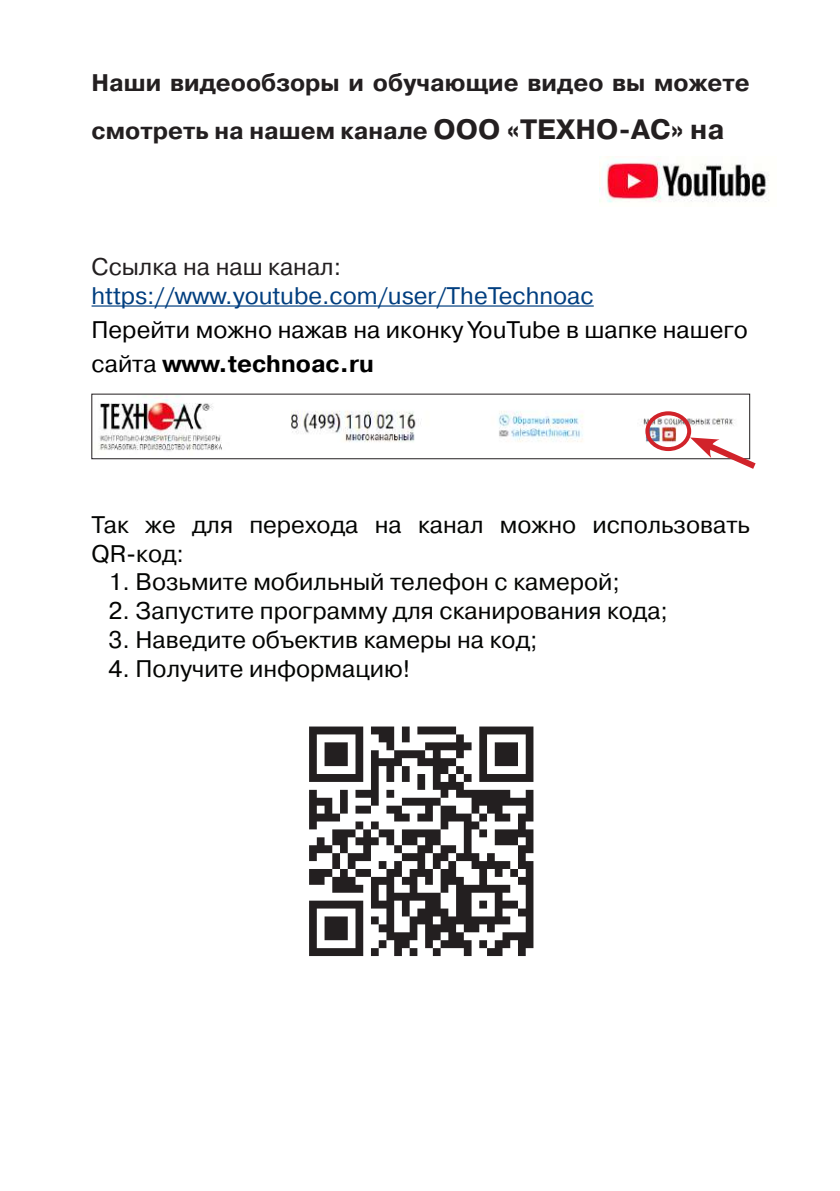
<style>
.page{position:relative;width:840px;height:1191px;background:#fff}
.page>*{position:absolute;margin:0;border:0;box-sizing:border-box;transform-origin:0 0}
.t1{font:24px/28.8px "Pragmatica C";color:#040503}
.t2{font:700 24px/48px "Pragmatica C";color:#231f20}
.t3{font:24px/33.6px "Pragmatica C";color:#000}
.t4{font:24px "Pragmatica C";color:#013e7f}
.t5{font:24px "Pragmatica C";color:#231f20}
.s1{font-size:28px}
.s2{font-weight:700}
</style>
<div class="page">
<hr style="left:91px;top:305px;width:502px;height:2px;background:#013e7f">
<img style="left:309px;top:726px;width:225px;height:231px">
<img style="left:599px;top:157px;width:170px;height:46px">
<img style="left:98px;top:396px;width:637px;height:56px">
<div style="left:91px;top:394px;width:658px;height:65px;border:1px solid #231f20"></div>
<svg style="left:689px;top:436px;width:67px;height:33px"></svg>
<div style="left:645px;top:411px;width:45px;height:40px;border:4px solid #d1232a;border-radius:50%"></div>
<p class="t2" style="left:91px;top:59px;width:659px">Наши видеообзоры и обучающие видео вы можете смотреть на нашем канале <span class="s1">ООО «ТЕХНО-АС» на</span></p>
<p class="t5" style="left:91px;top:253px;width:251px">Ссылка на наш канал:</p>
<p class="t4" style="left:91px;top:282px;width:503px">https://www.youtube.com/user/TheTechnoac</p>
<p class="t3" style="left:91px;top:313px;width:657px">Перейти можно нажав на иконку YouTube в шапке нашего сайта <span class="s2">www.technoac.ru</span></p>
<p class="t1" style="left:91px;top:510px;width:659px">Так же для перехода на канал можно использовать<br>QR-код:</p>
<p class="t1" style="left:108px;top:568px;width:512px">1. Возьмите мобильный телефон с камерой;</p>
<p class="t1" style="left:108px;top:596px;width:560px">2. Запустите программу для сканирования кода;</p>
<p class="t1" style="left:108px;top:625px;width:430px">3. Наведите объектив камеры на код;</p>
<p class="t1" style="left:108px;top:654px;width:303px">4. Получите информацию!</p>
</div>
